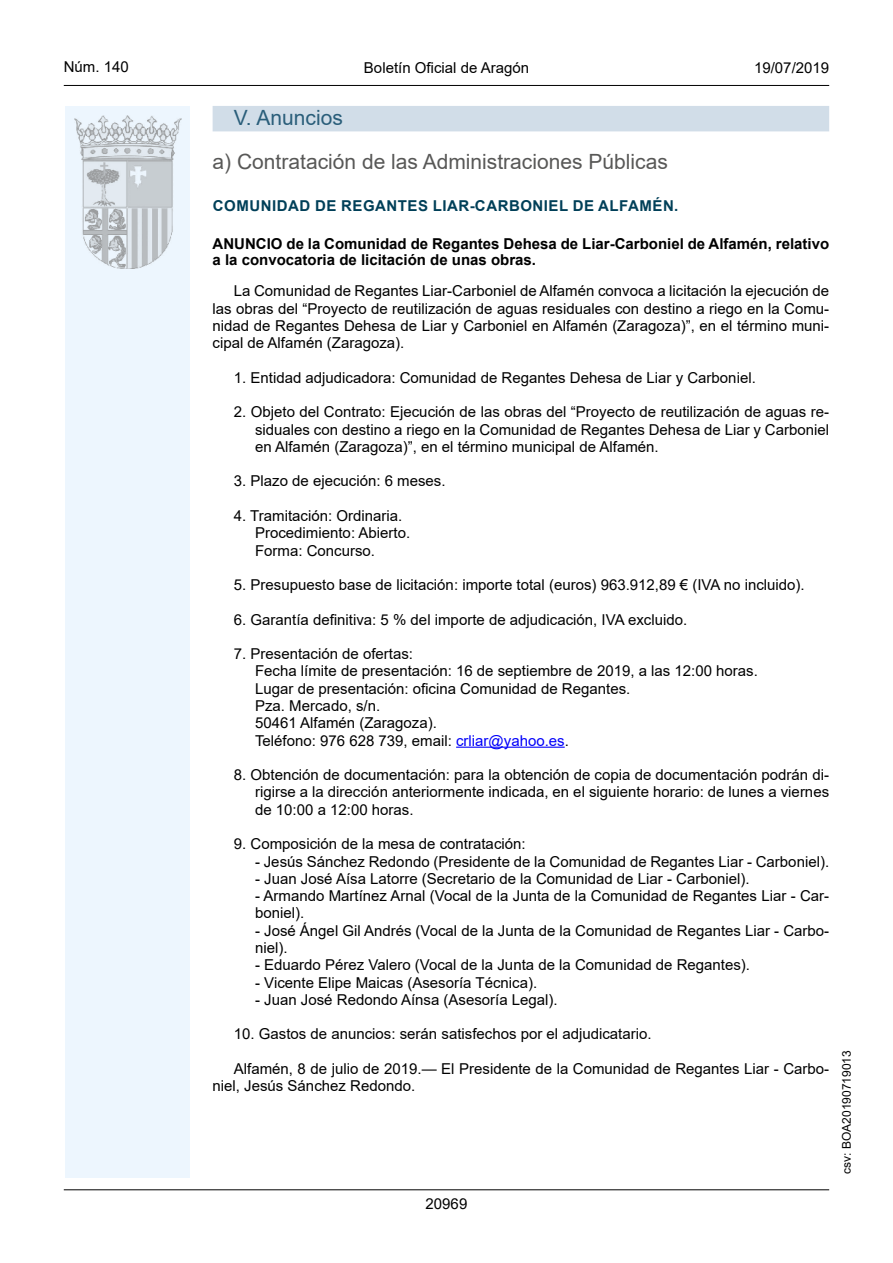
<style>
.page{position:relative;width:893px;height:1263px;background:#fff}
.page>*{position:absolute;margin:0;border:0;box-sizing:border-box;transform-origin:0 0}
.Sub_Seccion{font:21px "Arial";color:#585857}
.Titulo_sec{font:21px "Arial";color:#2a5e7a}
.inicio_de_parrafo{font:15px/17.2px "Arial";color:#000;text-align:justify}
.Sangrado_04{font:15px/17.2px "Arial";color:#000}
.Sangrado_01{font:15px/17.2px "Arial";color:#000;text-align:justify}
.Titulo_text{font:700 15px/16.5px "Arial";color:#000}
.emisor_text{font:700 15px "Arial";letter-spacing:.035em;color:#003f58}
.estilo_head-c{font:15px "Arial";color:#000}
.estilo_head-d{font:15px "Arial MT2";color:#000}
.estilo_head-i{font:15px "Arial MT2";color:#000}
.numero_pagina{font:15px "Arial MT2";color:#000}
.estilo_head-i-2{font:12px "Arial MT2";color:#000}
.s1{color:#0200fa}
.s2{font-family:"Arial MT2"}
</style>
<div class="page">
<div style="left:65px;top:106px;width:125px;height:1072px;background:#edf6fe"></div>
<img style="left:75px;top:115px;width:106px;height:153px">
<hr style="left:64px;top:85px;width:765px;height:1px;background:#000">
<hr style="left:64px;top:1189px;width:765px;height:1px;background:#000">
<div style="left:213px;top:106px;width:616px;height:25px;background:#d1dde8"></div>
<hr style="left:456px;top:747px;width:109px;height:1px;background:#0200fa">
<p class="estilo_head-i" style="left:64px;top:57px;width:67px">Núm. 140</p>
<p class="estilo_head-c" style="left:364px;top:57px;width:167px">Boletín Oficial de Aragón</p>
<p class="estilo_head-d" style="left:754px;top:57px;width:77px">19/07/2019</p>
<p class="Titulo_sec" style="left:234px;top:103px;width:110px">V. Anuncios</p>
<p class="Sub_Seccion" style="left:213px;top:147px;width:457px">a) Contratación de las Administraciones Públicas</p>
<p class="emisor_text" style="left:213px;top:195px;width:467px">COMUNIDAD DE REGANTES LIAR-CARBONIEL DE ALFAMÉN.</p>
<p class="Titulo_text" style="left:213px;top:236px;width:618px">ANUNCIO de la Comunidad de Regantes Dehesa de Liar-Carboniel de Alfamén, relativo a la convocatoria de licitación de unas obras.</p>
<p class="inicio_de_parrafo" style="left:213px;top:282px;width:618px;text-indent:21px">La Comunidad de Regantes Liar-Carboniel de Alfamén convoca a licitación la ejecución de las obras del “Proyecto de reutilización de aguas residuales con destino a riego en la Comu&shy;nidad de Regantes Dehesa de Liar y Carboniel en Alfamén (Zaragoza)”, en el término muni&shy;cipal de Alfamén (Zaragoza).</p>
<p class="inicio_de_parrafo" style="left:234px;top:369px;width:523px">1. Entidad adjudicadora: Comunidad de Regantes Dehesa de Liar y Carboniel.</p>
<p class="Sangrado_01" style="left:255px;top:403px;width:576px;text-indent:-21px">2. Objeto del Contrato: Ejecución de las obras del “Proyecto de reutilización de aguas re&shy;siduales con destino a riego en la Comunidad de Regantes Dehesa de Liar y Carboniel en Alfamén (Zaragoza)”, en el término municipal de Alfamén.</p>
<p class="inicio_de_parrafo" style="left:234px;top:472px;width:213px">3. Plazo de ejecución: 6 meses.</p>
<p class="inicio_de_parrafo" style="left:234px;top:507px;width:170px">4. Tramitación: Ordinaria.</p>
<p class="Sangrado_04" style="left:255px;top:524px;width:157px">Procedimiento: Abierto.</p>
<p class="Sangrado_04" style="left:255px;top:541px;width:122px">Forma: Concurso.</p>
<p class="inicio_de_parrafo" style="left:234px;top:576px;width:572px">5. Presupuesto base de licitación: importe total (euros) 963.912,89 € (IVA no incluido).</p>
<p class="inicio_de_parrafo" style="left:234px;top:611px;width:455px">6. Garantía definitiva: 5 % del importe de adjudicación, IVA excluido.</p>
<p class="inicio_de_parrafo" style="left:234px;top:645px;width:181px">7. Presentación de ofertas:</p>
<p class="Sangrado_04" style="left:255px;top:662px;width:504px">Fecha límite de presentación: 16 de septiembre de 2019, a las 12:00 horas.</p>
<p class="Sangrado_04" style="left:255px;top:680px;width:377px">Lugar de presentación: oficina Comunidad de Regantes.</p>
<p class="Sangrado_04" style="left:255px;top:697px;width:127px">Pza. Mercado, s/n.</p>
<p class="Sangrado_04" style="left:255px;top:714px;width:183px">50461 Alfamén (Zaragoza).</p>
<p class="Sangrado_04" style="left:255px;top:732px;width:315px">Teléfono: 976 628 739, email: <span class="s1">crliar@yahoo.es</span><span class="s2">.</span></p>
<p class="Sangrado_01" style="left:255px;top:766px;width:576px;text-indent:-21px">8. Obtención de documentación: para la obtención de copia de documentación podrán di&shy;rigirse a la dirección anteriormente indicada, en el siguiente horario: de lunes a viernes de 10:00 a 12:00 horas.</p>
<p class="inicio_de_parrafo" style="left:234px;top:835px;width:293px">9. Composición de la mesa de contratación:</p>
<p class="Sangrado_04" style="left:255px;top:852px;width:575px">- Jesús Sánchez Redondo (Presidente de la Comunidad de Regantes Liar - Carboniel).</p>
<p class="Sangrado_04" style="left:255px;top:870px;width:496px">- Juan José Aísa Latorre (Secretario de la Comunidad de Liar - Carboniel).</p>
<p class="Sangrado_04" style="left:255px;top:887px;width:576px">- Armando Martínez Arnal (Vocal de la Junta de la Comunidad de Regantes Liar - Car&shy;boniel).</p>
<p class="Sangrado_04" style="left:255px;top:922px;width:576px">- José Ángel Gil Andrés (Vocal de la Junta de la Comunidad de Regantes Liar - Carbo&shy;niel).</p>
<p class="Sangrado_04" style="left:255px;top:956px;width:496px">- Eduardo Pérez Valero (Vocal de la Junta de la Comunidad de Regantes).</p>
<p class="Sangrado_04" style="left:255px;top:973px;width:284px">- Vicente Elipe Maicas (Asesoría Técnica).</p>
<p class="Sangrado_04" style="left:255px;top:991px;width:304px">- Juan José Redondo Aínsa (Asesoría Legal).</p>
<p class="inicio_de_parrafo" style="left:234px;top:1025px;width:419px">10. Gastos de anuncios: serán satisfechos por el adjudicatario.</p>
<p class="inicio_de_parrafo" style="left:213px;top:1060px;width:618px;text-indent:21px">Alfamén, 8 de julio de 2019.— El Presidente de la Comunidad de Regantes Liar - Carbo&shy;niel, Jesús Sánchez Redondo.</p>
<p class="numero_pagina" style="left:426px;top:1193px;width:43px">20969</p>
<p class="estilo_head-i-2" style="left:838px;top:1174px;width:125px;rotate:-90deg">csv: BOA20190719013</p>
</div>
